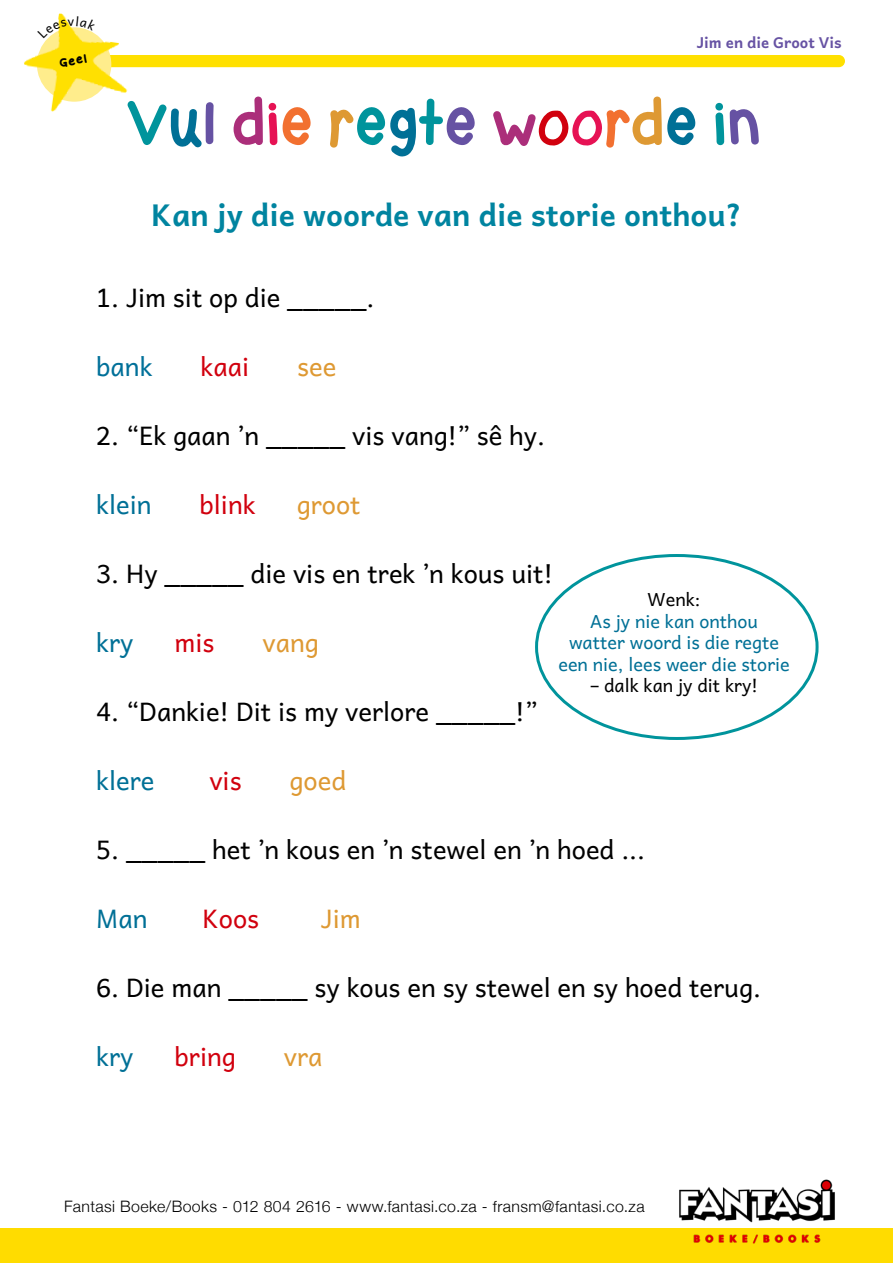
<style>
.page{position:relative;width:893px;height:1263px;background:#fff}
.page>*{position:absolute;margin:0;border:0;box-sizing:border-box;transform-origin:0 0}
.t1{font:61.5px "KB Chubby";letter-spacing:-.06em;color:#00949c}
.education{font:700 30px "Andika New Basic";color:#0084a0}
.education-2{font:25.5px "Andika New Basic";color:#000}
.education-3{font:25.5px "Andika New Basic";color:#d1010e}
.education-4{font:25.5px "Andika New Basic";color:#de9933}
.education-5{font:25.5px "Andika New Basic";color:#007096}
.education-6{font:25.5px "Andika New Basic";color:#007099}
.t2{font:18px/21.6px "Andika New Basic";color:#007096;text-align:center}
.t3{font:18px "Andika New Basic";color:#000}
.t4{font:300 15.75px "Helvetica Neue";letter-spacing:.025em;color:#000}
.t5{font:700 15px "Andika New Basic";color:#6652a3}
.t6{font:11.25px "KB Cloudy Day";color:#000}
.s1{color:#007096}
.s2{color:#6652a3}
.s3{color:#ab2e7a}
.s4{color:#e61254}
.s5{color:#f27030}
.s6{color:#de9933}
.s7{color:#d1010e}
</style>
<div class="page">
<div style="left:0;top:1229px;width:893px;height:34px;background:#ffdc00"></div>
<img style="left:674px;top:1180px;width:166px;height:64px">
<div style="left:64px;top:55px;width:781px;height:12px;background:#ffe000;border-radius:6px"></div>
<img style="left:24px;top:14px;width:108px;height:98px">
<svg style="left:38px;top:16px;width:59px;height:23px"></svg>
<p class="t6" style="left:59px;top:58px;width:30px;rotate:-10deg">Geel</p>
<p class="t5" style="left:697px;top:28px;width:147px">Jim en die Groot Vis</p>
<p class="t1" style="left:128px;top:97px;width:638px">V<span class="s1">u</span><span class="s2">l</span> <span class="s3">d</span><span class="s4">i</span><span class="s5">e</span> <span class="s6">r</span>e<span class="s1">g</span>t<span class="s2">e</span> <span class="s3">w</span><span class="s7">o</span><span class="s4">o</span><span class="s5">r</span><span class="s6">d</span><span class="s1">e</span> i<span class="s2">n</span></p>
<p class="education" style="left:151px;top:187px;width:592px">Kan jy die woorde van die storie onthou?</p>
<p class="education-2" style="left:96px;top:274px;width:280px">1. Jim sit op die _____.</p>
<p class="education-6" style="left:96px;top:343px;width:58px">bank</p>
<p class="education-3" style="left:201px;top:343px;width:50px">kaai</p>
<p class="education-4" style="left:297px;top:343px;width:41px">see</p>
<p class="education-2" style="left:96px;top:412px;width:450px">2. “Ek gaan ’n _____ vis vang!” sê hy.</p>
<p class="education-5" style="left:96px;top:481px;width:57px">klein</p>
<p class="education-3" style="left:200px;top:481px;width:58px">blink</p>
<p class="education-4" style="left:297px;top:481px;width:65px">groot</p>
<p class="education-2" style="left:96px;top:550px;width:458px">3. Hy _____ die vis en trek ’n kous uit!</p>
<p class="education-5" style="left:96px;top:619px;width:39px">kry</p>
<p class="education-3" style="left:175px;top:619px;width:42px">mis</p>
<p class="education-4" style="left:262px;top:619px;width:58px">vang</p>
<p class="education-2" style="left:96px;top:688px;width:443px">4. “Dankie! Dit is my verlore _____!”</p>
<p class="t3" style="left:647px;top:583px;width:55px">Wenk:</p>
<p class="t2" style="left:590px;top:608px;width:169px">As jy nie kan onthou</p>
<p class="t2" style="left:558px;top:629px;width:233px">watter woord is die regte een nie, lees weer die storie</p>
<p class="t3" style="left:590px;top:669px;width:170px">– dalk kan jy dit kry!</p>
<p class="education-5" style="left:96px;top:757px;width:60px">klere</p>
<p class="education-3" style="left:209px;top:757px;width:34px">vis</p>
<p class="education-4" style="left:290px;top:757px;width:58px">goed</p>
<p class="education-2" style="left:96px;top:826px;width:550px">5. _____ het ’n kous en ’n stewel en ’n hoed ...</p>
<p class="education-5" style="left:96px;top:895px;width:53px">Man</p>
<p class="education-3" style="left:202px;top:895px;width:58px">Koos</p>
<p class="education-4" style="left:321px;top:895px;width:42px">Jim</p>
<p class="education-2" style="left:96px;top:964px;width:666px">6. Die man _____ sy kous en sy stewel en sy hoed terug.</p>
<p class="education-5" style="left:96px;top:1033px;width:39px">kry</p>
<p class="education-3" style="left:175px;top:1033px;width:63px">bring</p>
<p class="education-4" style="left:284px;top:1033px;width:40px">vra</p>
<p class="t4" style="left:64px;top:1194px;width:582px">Fantasi Boeke/Books - 012 804 2616 - www.fantasi.co.za - fransm@fantasi.co.za</p>
</div>
